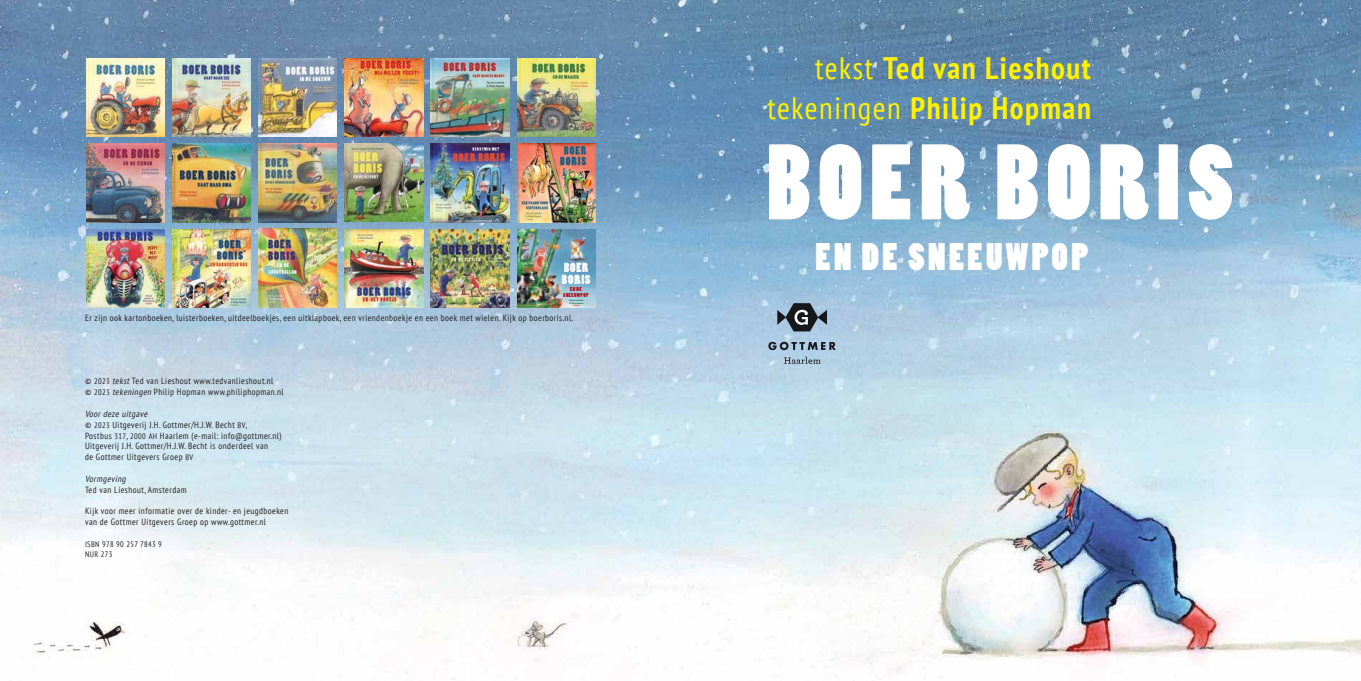
<style>
.page{position:relative;width:1361px;height:681px;background:#fff}
.page>*{position:absolute;margin:0;border:0;box-sizing:border-box;transform-origin:0 0}
.t1{font:100px "Poplar Std";letter-spacing:.075em;color:#fff}
.t2{font:36px "Poplar Std";letter-spacing:.095em;color:#fff}
.t3{font:700 condensed 31px/40px "PT Sans";letter-spacing:.05em;color:#fff200;text-align:right}
.t4{font:12.3px/11.9px "Poplar Std";letter-spacing:.06em;color:#fff}
.t5{font:condensed 9px/10.8px "PT Sans";letter-spacing:.05em;color:#231f20}
.t6{font:italic condensed 9px "PT Sans";color:#231f20}
.t7{font:condensed 8px/10.8px "PT Sans";letter-spacing:.05em;color:#231f20}
.t8{font:5.3px/6px "Poplar Std";letter-spacing:.065em;color:#b11116;text-align:center}
.t9{font:700 condensed 2.1px/2.5px "PT Sans";letter-spacing:.045em;color:#005a2f}
.t10{font:700 condensed 2.1px "PT Sans";letter-spacing:.05em;color:#ef4123}
.s1{font-size:8px}
.s2{font-style:italic}
.s3{font-weight:400}
</style>
<div class="page">
<img style="left:0;top:0;width:1361px;height:680px">
<img style="left:86px;top:58px;width:78px;height:79px">
<img style="left:517px;top:58px;width:78px;height:78px">
<img style="left:258px;top:58px;width:79px;height:78px">
<img style="left:345px;top:58px;width:78px;height:78px">
<img style="left:431px;top:58px;width:78px;height:78px">
<img style="left:172px;top:58px;width:79px;height:78px">
<img style="left:86px;top:144px;width:78px;height:78px">
<img style="left:172px;top:144px;width:79px;height:78px">
<img style="left:258px;top:144px;width:79px;height:78px">
<img style="left:345px;top:144px;width:78px;height:78px">
<img style="left:431px;top:144px;width:78px;height:78px">
<img style="left:86px;top:229px;width:78px;height:78px">
<img style="left:172px;top:229px;width:79px;height:78px">
<img style="left:517px;top:144px;width:78px;height:78px">
<img style="left:258px;top:229px;width:79px;height:78px">
<img style="left:345px;top:229px;width:78px;height:78px">
<img style="left:431px;top:229px;width:78px;height:78px">
<img style="left:517px;top:229px;width:78px;height:78px">
<svg style="left:777px;top:303px;width:50px;height:28px"></svg>
<svg style="left:768px;top:341px;width:68px;height:9px"></svg>
<svg style="left:784px;top:356px;width:36px;height:7px"></svg>
<h3 class="t4" style="left:562px;top:262px;width:30px">BOER<br>BORIS</h3>
<p class="t8" style="left:563px;top:286px;width:27px">EN DE<br>SNEEUWPOP</p>
<p class="t9" style="left:569px;top:299px;width:15px">Ted van Lieshout &amp; Philip Hopman</p>
<p class="t10" style="left:573px;top:304px;width:8px">Gottmer</p>
<p class="t5" style="left:85px;top:312px;width:489px">Er zijn ook kartonboeken, luisterboeken, uitdeelboekjes, een uitklapboek, een vriendenboekje en een boek met wielen. Kijk op boerboris.nl.</p>
<p class="t5" style="left:85px;top:375px;width:200px">© <span class="s1">2023</span> <span class="s2">tekst</span> Ted van Lieshout www.tedvanlieshout.nl<br>© <span class="s1">2023</span> <span class="s2">tekeningen</span> Philip Hopman www.philiphopman.nl</p>
<p class="t5" style="left:85px;top:408px;width:198px"><span class="s2">Voor deze uitgave<br></span>© <span class="s1">2023</span> Uitgeverij J.H. Gottmer/H.J.W. Becht <span class="s1">BV</span>,<br>Postbus <span class="s1">317</span>, <span class="s1">2000 AH</span> Haarlem (e-mail: info@gottmer.nl)<br>Uitgeverij J.H. Gottmer/H.J.W. Becht is onderdeel van<br>de Gottmer Uitgevers Groep <span class="s1">BV</span></p>
<p class="t6" style="left:85px;top:472px;width:44px">Vormgeving</p>
<p class="t5" style="left:85px;top:483px;width:103px">Ted van Lieshout, Amsterdam</p>
<p class="t5" style="left:85px;top:505px;width:205px">Kijk voor meer informatie over de kinder- en jeugdboeken van de Gottmer Uitgevers Groep op www.gottmer.nl</p>
<p class="t7" style="left:85px;top:538px;width:78px">ISBN 978 90 257 7843 9<br>NUR 273</p>
<h3 class="t3" style="left:767px;top:48px;width:325px"><span class="s3">tekst</span> Ted van Lieshout <span class="s3">tekeningen</span> Philip Hopman</h3>
<h1 class="t1" style="left:767px;top:127px;width:468px">BOER BORIS</h1>
<h2 class="t2" style="left:815px;top:237px;width:274px">EN DE SNEEUWPOP</h2>
</div>
